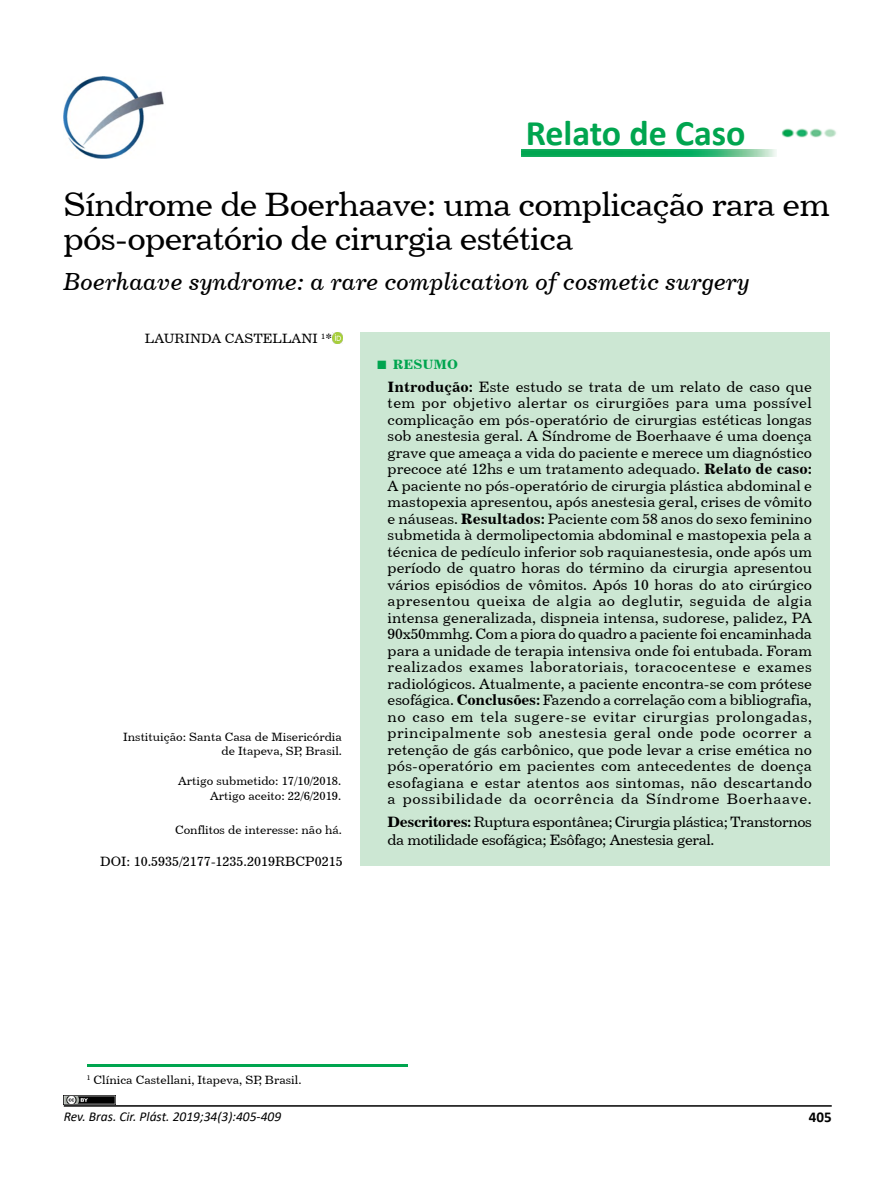
<style>
.page{position:relative;width:893px;height:1191px;background:#fff}
.page>*{position:absolute;margin:0;border:0;box-sizing:border-box;transform-origin:0 0}
.t1{font:700 36px "Calibri";color:#00a54f}
.t2{font:33.75px/34.5px "Century 731 BT Roman A";letter-spacing:-.025em;color:#000}
.t3{font:24.75px "Century 731 BT Italic A";color:#000101}
.t4{font:15px/16.5px "Century 731 BT Roman A";letter-spacing:-.025em;color:#000;text-align:justify}
.t5{font:700 15px "Calibri";color:#000}
.t6{font:13.5px "Century 731 BT Roman A";color:#000}
.t7{font:italic 13.5px "Calibri";color:#000}
.t8{font:13.5px "Century 731 BT Bold A";color:#00a54f}
.t9{font:12px/14.4px "Century 731 BT Roman A";color:#000;text-align:right}
.t10{font:12px/14.4px "Century 731 BT Roman A";color:#000101;text-align:right}
.s1{font-family:"Times New Roman";font-weight:700;font-size:18px}
.s2{font-family:"Century 731 BT Bold A"}
</style>
<div class="page">
<hr style="left:64px;top:1105px;width:768px;height:1px;background:#000">
<svg style="left:332px;top:332px;width:11px;height:11px"></svg>
<img style="left:63px;top:77px;width:101px;height:82px">
<div style="left:360px;top:332px;width:470px;height:534px;background:#cce7d3"></div>
<hr style="left:87px;top:1064px;width:320px;height:2px;background:#00a54f">
<img style="left:64px;top:1095px;width:51px;height:9px">
<img style="left:781px;top:128px;width:55px;height:10px">
<img style="left:522px;top:149px;width:255px;height:8px">
<h1 class="t1" style="left:526px;top:108px;width:221px">Relato de Caso</h1>
<h2 class="t2" style="left:63px;top:186px;width:768px">Síndrome de Boerhaave: uma complicação rara em pós-operatório de cirurgia estética</h2>
<h3 class="t3" style="left:63px;top:266px;width:688px">Boerhaave syndrome: a rare complication of cosmetic surgery</h3>
<p class="t6" style="left:145px;top:330px;width:189px">LAURINDA CASTELLANI <sup>1</sup>*</p>
<p class="t10" style="left:123px;top:729px;width:220px">Instituição: Santa Casa de Misericórdia de Itapeva, SP, Brasil.</p>
<p class="t9" style="left:178px;top:774px;width:165px">Artigo submetido: 17/10/2018.<br>Artigo aceito: 22/6/2019.</p>
<p class="t9" style="left:175px;top:823px;width:168px">Conflitos de interesse: não há.</p>
<p class="t6" style="left:100px;top:853px;width:244px">DOI: 10.5935/2177-1235.2019RBCP0215</p>
<p class="t8" style="left:376px;top:356px;width:83px"><span class="s1">■</span> RESUMO</p>
<p class="t4" style="left:388px;top:378px;width:426px"><span class="s2">Introdução:</span> Este estudo se trata de um relato de caso que tem por objetivo alertar os cirurgiões para uma possível complicação em pós-operatório de cirurgias estéticas longas sob anestesia geral. A Síndrome de Boerhaave é uma doença grave que ameaça a vida do paciente e merece um diagnóstico precoce até 12hs e um tratamento adequado. <span class="s2">Relato de caso:<br></span>A paciente no pós-operatório de cirurgia plástica abdominal e mastopexia apresentou, após anestesia geral, crises de vômito e náuseas. <span class="s2">Resultados:</span> Paciente com 58 anos do sexo feminino submetida à dermolipectomia abdominal e mastopexia pela a técnica de pedículo inferior sob raquianestesia, onde após um período de quatro horas do término da cirurgia apresentou vários episódios de vômitos. Após 10 horas do ato cirúrgico apresentou queixa de algia ao deglutir, seguida de algia intensa generalizada, dispneia intensa, sudorese, palidez, PA 90x50mmhg. Com a piora do quadro a paciente foi encaminhada para a unidade de terapia intensiva onde foi entubada. Foram realizados exames laboratoriais, toracocentese e exames radiológicos. Atualmente, a paciente encontra-se com prótese esofágica. <span class="s2">Conclusões:</span> Fazendo a correlação com a bibliografia, no caso em tela sugere-se evitar cirurgias prolongadas, principalmente sob anestesia geral onde pode ocorrer a retenção de gás carbônico, que pode levar a crise emética no pós-operatório em pacientes com antecedentes de doença esofagiana e estar atentos aos sintomas, não descartando a possibilidade da ocorrência da Síndrome Boerhaave.</p>
<p class="t4" style="left:388px;top:812px;width:426px;line-height:18px"><span class="s2">Descritores:</span> Ruptura espontânea; Cirurgia plástica; Transtornos da motilidade esofágica; Esôfago; Anestesia geral.</p>
<p class="t9" style="left:87px;top:1072px;width:216px"><sup>1</sup> Clínica Castellani, Itapeva, SP, Brasil.</p>
<p class="t7" style="left:64px;top:1107px;width:219px">Rev. Bras. Cir. Plást. 2019;34(3):405-409</p>
<p class="t5" style="left:809px;top:1106px;width:24px">405</p>
</div>
